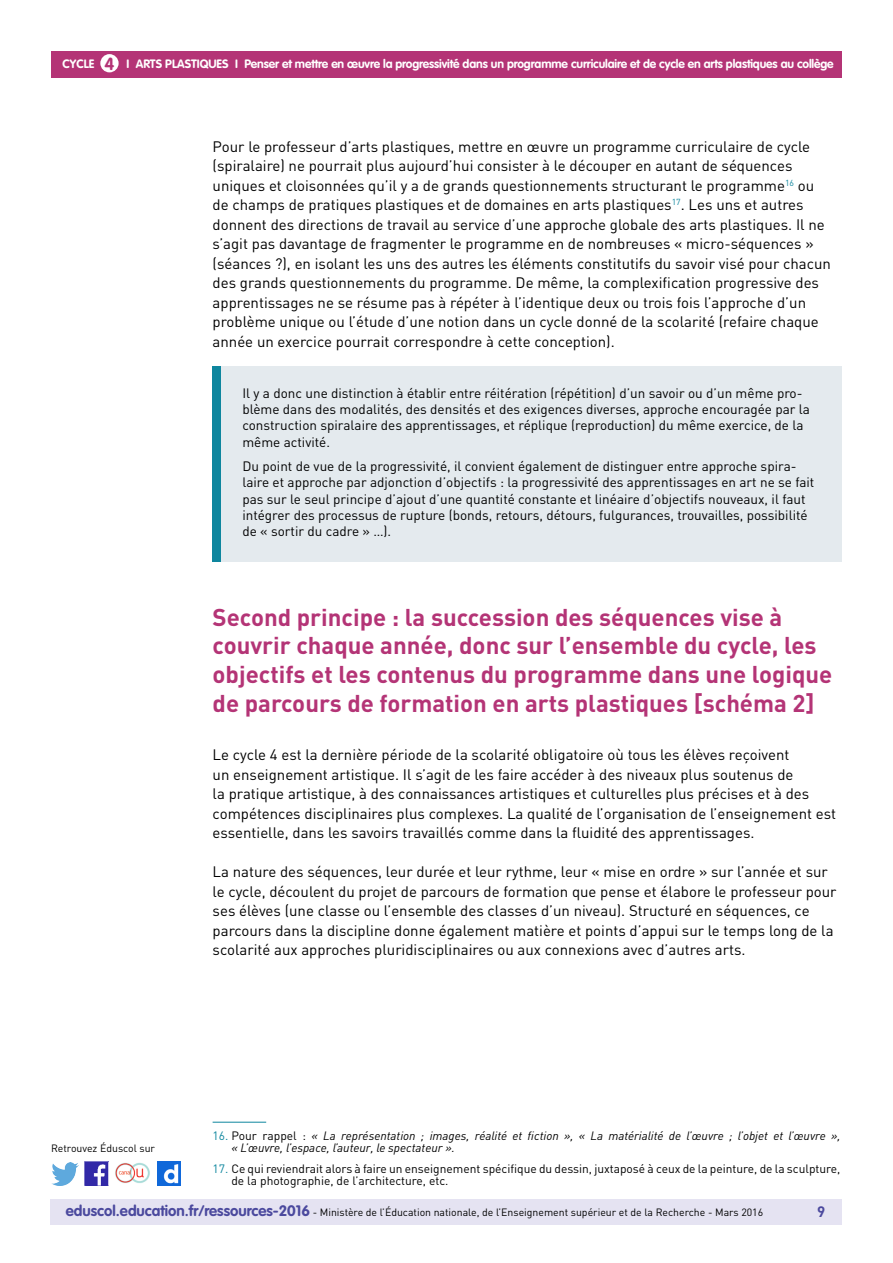
<style>
.page{position:relative;width:893px;height:1263px;background:#fff}
.page>*{position:absolute;margin:0;border:0;box-sizing:border-box;transform-origin:0 0}
._06_Texte_courant{font:700 24px/28.8px "DIN Pro";color:#b43476}
.t1{font:700 17.25px "VAG Rounded Std";color:#b43476}
._06_Texte_courant-2{font:15px/19.5px "DIN Pro";color:#000}
.t2{font:700 15px "DIN Pro";color:#4b499e}
.t3{font:13.5px/16.2px "DIN Pro";color:#000}
._13_Note_bas_de_page{font:12px/12px "DIN Pro";color:#000}
._13_Note_bas_de_page-2{font:italic 12px/12px "DIN Pro";color:#000}
.t4{font:700 12px "VAG Rounded Std";letter-spacing:-.01em;color:#fff}
.t5{font:10.5px "DIN Pro";color:#000}
.s1{font-style:normal;color:#0e869e}
.s2{font-style:normal}
.s3{color:#0e869e}
.s4{font-family:"VAG Rounded Std";font-weight:700;font-size:15px;color:#4b499e}
</style>
<div class="page">
<div style="left:50px;top:1199px;width:791px;height:26px;background:#e5e3f2"></div>
<div style="left:51px;top:51px;width:791px;height:27px;background:#b43476"></div>
<div style="left:100px;top:54px;width:19px;height:18px;background:#fff;border-radius:50%"></div>
<img style="left:85px;top:1162px;width:23px;height:23px">
<img style="left:51px;top:1163px;width:28px;height:22px">
<img style="left:158px;top:1162px;width:22px;height:23px">
<img style="left:115px;top:1162px;width:35px;height:21px">
<div style="left:213px;top:366px;width:629px;height:196px;background:#e4eaee"></div>
<div style="left:213px;top:366px;width:8px;height:196px;background:#0e869e"></div>
<hr style="left:213px;top:1122px;width:53px;height:1px;background:#0e869e">
<p class="t1" style="left:105px;top:53px;width:11px">4</p>
<p class="t4" style="left:244px;top:57px;width:591px">Penser et mettre en œuvre la progressivité dans un programme curriculaire et de cycle en arts plastiques au collège</p>
<p class="t4" style="left:63px;top:57px;width:33px">CYCLE</p>
<p class="t4" style="left:127px;top:57px;width:113px">I ARTS PLASTIQUES I</p>
<p class="_06_Texte_courant-2" style="left:213px;top:136px;width:620px">Pour le professeur d’arts plastiques, mettre en œuvre un programme curriculaire de cycle (spiralaire) ne pourrait plus aujourd’hui consister à le découper en autant de séquences uniques et cloisonnées qu’il y a de grands questionnements structurant le programme<sup>16</sup> ou de champs de pratiques plastiques et de domaines en arts plastiques<sup>17</sup>. Les uns et autres donnent des directions de travail au service d’une approche globale des arts plastiques. Il ne s’agit pas davantage de fragmenter le programme en de nombreuses « micro-séquences » (séances ?), en isolant les uns des autres les éléments constitutifs du savoir visé pour chacun des grands questionnements du programme. De même, la complexification progressive des apprentissages ne se résume pas à répéter à l’identique deux ou trois fois l’approche d’un problème unique ou l’étude d’une notion dans un cycle donné de la scolarité (refaire chaque année un exercice pourrait correspondre à cette conception).</p>
<p class="t3" style="left:242px;top:385px;width:569px">Il y a donc une distinction à établir entre réitération (répétition) d’un savoir ou d’un même pro&shy;blème dans des modalités, des densités et des exigences diverses, approche encouragée par la construction spiralaire des apprentissages, et réplique (reproduction) du même exercice, de la même activité.</p>
<p class="t3" style="left:242px;top:458px;width:574px">Du point de vue de la progressivité, il convient également de distinguer entre approche spira&shy;laire et approche par adjonction d’objectifs : la progressivité des apprentissages en art ne se fait pas sur le seul principe d’ajout d’une quantité constante et linéaire d’objectifs nouveaux, il faut intégrer des processus de rupture (bonds, retours, détours, fulgurances, trouvailles, possibilité de « sortir du cadre » …).</p>
<p class="_06_Texte_courant" style="left:213px;top:602px;width:621px">Second principe : la succession des séquences vise à couvrir chaque année, donc sur l’ensemble du cycle, les objectifs et les contenus du programme dans une logique de parcours de formation en arts plastiques [schéma 2]</p>
<p class="_06_Texte_courant-2" style="left:213px;top:745px;width:625px">Le cycle 4 est la dernière période de la scolarité obligatoire où tous les élèves reçoivent<br>un enseignement artistique. Il s’agit de les faire accéder à des niveaux plus soutenus de<br>la pratique artistique, à des connaissances artistiques et culturelles plus précises et à des compétences disciplinaires plus complexes. La qualité de l’organisation de l’enseignement est essentielle, dans les savoirs travaillés comme dans la fluidité des apprentissages.</p>
<p class="_06_Texte_courant-2" style="left:213px;top:862px;width:625px">La nature des séquences, leur durée et leur rythme, leur « mise en ordre » sur l’année et sur le cycle, découlent du projet de parcours de formation que pense et élabore le professeur pour ses élèves (une classe ou l’ensemble des classes d’un niveau). Structuré en séquences, ce parcours dans la discipline donne également matière et points d’appui sur le temps long de la scolarité aux approches pluridisciplinaires ou aux connexions avec d’autres arts.</p>
<p class="t5" style="left:51px;top:1141px;width:106px">Retrouvez Éduscol sur</p>
<p class="_13_Note_bas_de_page-2" style="left:231px;top:1130px;width:610px;text-indent:-19px"><span class="s1">16.</span> <span class="s2">Pour rappel :</span> « La représentation ; images, réalité et fiction », « La matérialité de l’œuvre ; l’objet et l’œuvre », « L’œuvre, l’espace, l’auteur, le spectateur ».</p>
<p class="_13_Note_bas_de_page" style="left:231px;top:1162px;width:611px;text-indent:-19px"><span class="s3">17.</span> Ce qui reviendrait alors à faire un enseignement spécifique du dessin, juxtaposé à ceux de la peinture, de la sculpture, de la photographie, de l’architecture, etc.</p>
<p class="t5" style="left:66px;top:1205px;width:699px"><span class="s4">eduscol.education.fr/ressources-2016</span> - Ministère de l’Éducation nationale, de l’Enseignement supérieur et de la Recherche - Mars 2016</p>
<p class="t2" style="left:817px;top:1201px;width:10px">9</p>
</div>
